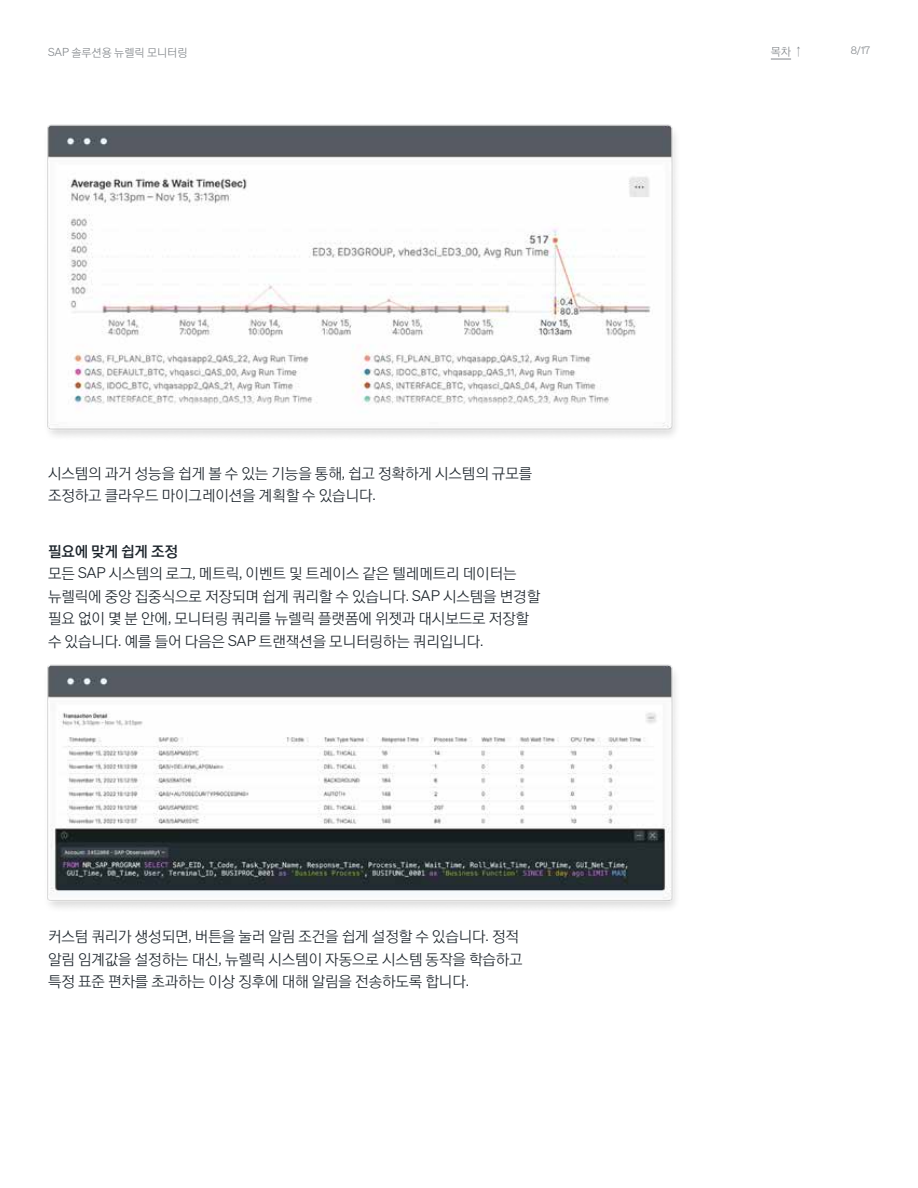
<style>
.page{position:relative;width:918px;height:1188px;background:#fff}
.page>*{position:absolute;margin:0;border:0;box-sizing:border-box;transform-origin:0 0}
.Body1{font:15px/22.5px "YDVYGO520";letter-spacing:-.005em;color:#1d252c}
.Body1-2{font:15px "YDVYGO540";letter-spacing:-.005em;color:#1d252c}
.Body2{font:11.25px "YDVYGO520";color:#83878b}
.t1{font:10.5px "Sohne Leicht";color:#83878b}
.s1{font-family:"Sohne Leicht"}
</style>
<div class="page">
<svg style="left:771px;top:59px;width:20px;height:1px"></svg>
<img style="left:47px;top:124px;width:629px;height:312px">
<img style="left:47px;top:664px;width:629px;height:244px">
<p class="Body2" style="left:48px;top:46px;width:141px"><span class="s1">SAP</span> 솔루션용 뉴렐릭 모니터링</p>
<p class="Body1" style="left:48px;top:462px;width:486px">시스템의 과거 성능을 쉽게 볼 수 있는 기능을 통해<span class="s1">,</span> 쉽고 정확하게 시스템의 규모를 조정하고 클라우드 마이그레이션을 계획할 수 있습니다<span class="s1">.</span></p>
<p class="Body1-2" style="left:48px;top:543px;width:131px">필요에 맞게 쉽게 조정</p>
<p class="Body1" style="left:48px;top:563px;width:494px">모든 <span class="s1">SAP</span> 시스템의 로그<span class="s1">,</span> 메트릭<span class="s1">,</span> 이벤트 및 트레이스 같은 텔레메트리 데이터는 뉴렐릭에 중앙 집중식으로 저장되며 쉽게 쿼리할 수 있습니다<span class="s1">. SAP</span> 시스템을 변경할 필요 없이 몇 분 안에<span class="s1">,</span> 모니터링 쿼리를 뉴렐릭 플랫폼에 위젯과 대시보드로 저장할 수 있습니다<span class="s1">.</span> 예를 들어 다음은 <span class="s1">SAP</span> 트랜잭션을 모니터링하는 쿼리입니다<span class="s1">.</span></p>
<p class="Body1" style="left:48px;top:926px;width:476px">커스텀 쿼리가 생성되면<span class="s1">,</span> 버튼을 눌러 알림 조건을 쉽게 설정할 수 있습니다<span class="s1">.</span> 정적 알림 임계값을 설정하는 대신<span class="s1">,</span> 뉴렐릭 시스템이 자동으로 시스템 동작을 학습하고 특정 표준 편차를 초과하는 이상 징후에 대해 알림을 전송하도록 합니다<span class="s1">.</span></p>
<p class="Body2" style="left:771px;top:45px;width:34px">목차↑</p>
<p class="t1" style="left:851px;top:44px;width:21px">8/17</p>
</div>
